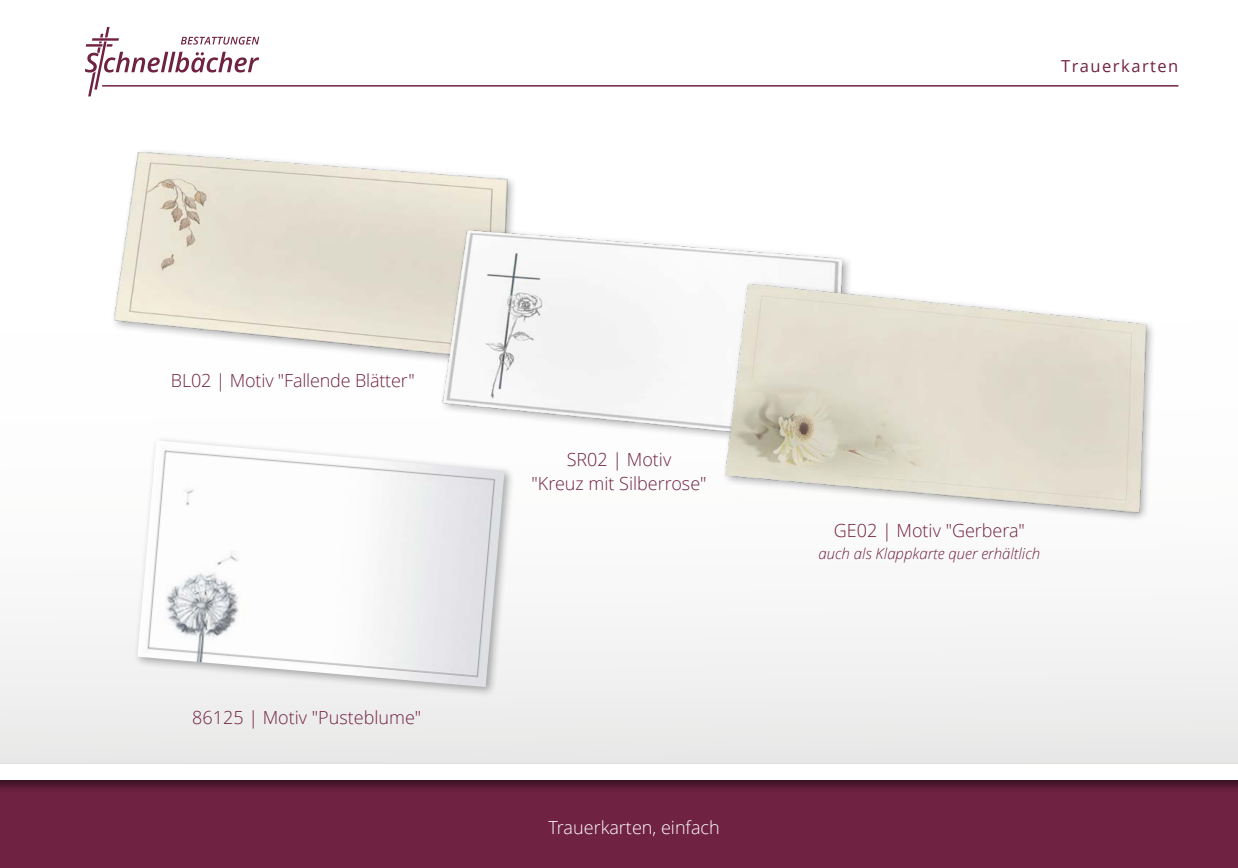
<style>
.page{position:relative;width:1238px;height:868px;background:#fff}
.page>*{position:absolute;margin:0;border:0;box-sizing:border-box;transform-origin:0 0}
.t1{font:300 18px/24px "Open Sans";color:#702242;text-align:center}
.t2{font:300 18px "Open Sans";color:#fff}
.t3{font:16.5px "Open Sans";letter-spacing:.09em;color:#702242}
.t4{font:italic 300 15px "Open Sans";color:#702242}
</style>
<div class="page">
<div style="left:0;top:0;width:1237px;height:812px;background:linear-gradient(to bottom,#fff,#f0f0f0)"></div>
<div style="left:0;top:776px;width:1237px;height:91px;background:#702242"></div>
<div style="left:0;top:761px;width:1237px;height:32px;background:#000;opacity:.5"></div>
<div style="left:0;top:763px;width:1237px;height:16px;background:#fff"></div>
<div style="left:132px;top:435px;width:383px;height:262px;background:#000;opacity:.33"></div>
<img style="left:137px;top:440px;width:367px;height:247px">
<img style="left:101px;top:134px;width:416px;height:247px">
<div style="left:438px;top:226px;width:415px;height:219px;background:#fdfdfd"></div>
<img style="left:427px;top:216px;width:426px;height:218px">
<img style="left:716px;top:273px;width:440px;height:253px">
<hr style="left:102px;top:85px;width:1076px;height:2px;background:#702242">
<svg style="left:85px;top:27px;width:174px;height:69px"></svg>
<p class="t3" style="left:1061px;top:55px;width:119px">Trauerkarten</p>
<p class="t1" style="left:171px;top:368px;width:245px">BL02 | Motiv "Fallende Blätter"</p>
<p class="t1" style="left:192px;top:705px;width:230px">86125 | Motiv "Pusteblume"</p>
<p class="t1" style="left:531px;top:447px;width:176px">SR02 | Motiv<br>"Kreuz mit Silberrose"</p>
<p class="t1" style="left:833px;top:518px;width:192px">GE02 | Motiv "Gerbera"</p>
<p class="t4" style="left:818px;top:543px;width:223px">auch als Klappkarte quer erhältlich</p>
<p class="t2" style="left:548px;top:814px;width:173px">Trauerkarten, einfach</p>
</div>
